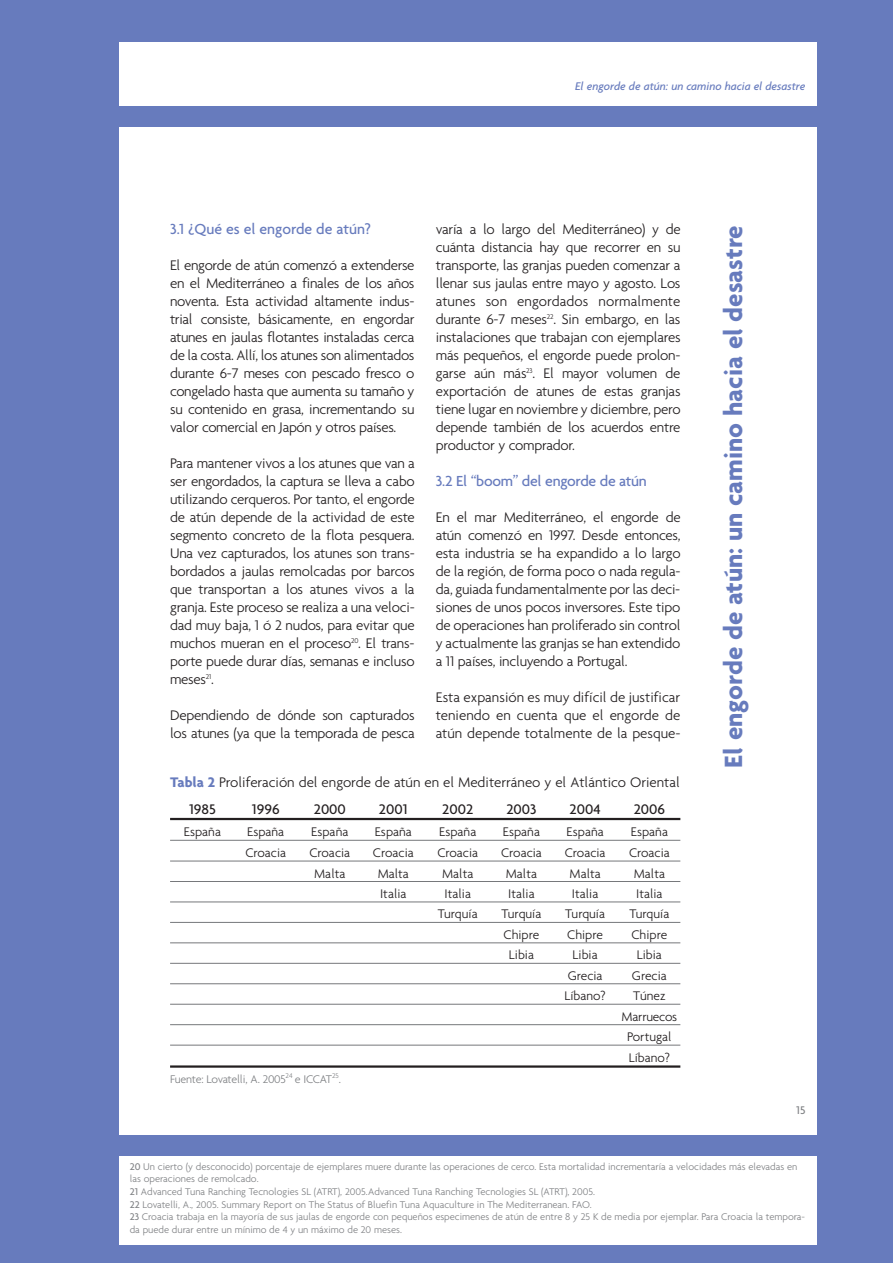
<style>
.page{position:relative;width:893px;height:1263px;background:#677bbd}
.page>*{position:absolute;margin:0;border:0;box-sizing:border-box;transform-origin:0 0}
.t1{font:700 27px "Agenda";color:#677bbd}
.t2{font:500 15.75px "Agenda";letter-spacing:-.015em;color:#677bbd}
.t3{font:300 15px/18px "Agenda";letter-spacing:-.015em;color:#231f20;text-align:justify}
.t4{font:500 15px "Agenda";color:#231f20}
.t5{font:300 13.5px/20.4px "Agenda";color:#231f20;text-align:center}
.t6{font:italic 500 12px "Agenda";color:#677bbd}
.t7{font:300 12px "Agenda";letter-spacing:-.015em;color:#808285}
.t8{font:500 12px "Agenda";color:#808285}
.t9{font:300 10.5px/12.6px "Agenda";color:#808285}
.s1{font-weight:700;color:#677bbd}
.s2{font-weight:500}
</style>
<div class="page">
<div style="left:119px;top:128px;width:697px;height:1007px;background:#fff"></div>
<div style="left:119px;top:43px;width:697px;height:63px;background:#fff"></div>
<div style="left:119px;top:1156px;width:697px;height:89px;background:#fff"></div>
<hr style="left:170px;top:818px;width:510px;height:2px;background:#231f20">
<hr style="left:170px;top:840px;width:510px;height:1px;background:#76787b">
<hr style="left:170px;top:861px;width:510px;height:1px;background:#76787b">
<hr style="left:170px;top:881px;width:510px;height:1px;background:#76787b">
<hr style="left:170px;top:902px;width:510px;height:1px;background:#76787b">
<hr style="left:170px;top:922px;width:510px;height:1px;background:#76787b">
<hr style="left:170px;top:942px;width:510px;height:1px;background:#76787b">
<hr style="left:170px;top:963px;width:510px;height:1px;background:#76787b">
<hr style="left:170px;top:983px;width:510px;height:1px;background:#76787b">
<hr style="left:170px;top:1004px;width:510px;height:1px;background:#76787b">
<hr style="left:170px;top:1024px;width:510px;height:1px;background:#76787b">
<hr style="left:170px;top:1045px;width:510px;height:1px;background:#76787b">
<hr style="left:170px;top:1065px;width:510px;height:3px;background:#231f20">
<p class="t6" style="left:575px;top:79px;width:232px">El engorde de atún: un camino hacia el desastre</p>
<p class="t2" style="left:170px;top:219px;width:203px">3.1 ¿Qué es el engorde de atún?</p>
<p class="t3" style="left:170px;top:256px;width:246px">El engorde de atún comenzó a extenderse en el Mediterráneo a finales de los años noventa. Esta actividad altamente indus&shy;trial consiste, básicamente, en engordar atunes en jaulas flotantes instaladas cerca de la costa. Allí, los atunes son alimentados durante 6-7 meses con pescado fresco o congelado hasta que aumenta su tamaño y su contenido en grasa, incrementando su valor comercial en Japón y otros países.</p>
<p class="t3" style="left:170px;top:454px;width:246px">Para mantener vivos a los atunes que van a ser engordados, la captura se lleva a cabo utilizando cerqueros. Por tanto, el engorde de atún depende de la actividad de este segmento concreto de la flota pesquera.<br>Una vez capturados, los atunes son trans&shy;bordados a jaulas remolcadas por barcos que transportan a los atunes vivos a la granja. Este proceso se realiza a una veloci&shy;dad muy baja, 1 ó 2 nudos, para evitar que muchos mueran en el proceso<sup>20</sup>. El trans&shy;porte puede durar días, semanas e incluso meses<sup>21</sup>.</p>
<p class="t3" style="left:170px;top:706px;width:246px">Dependiendo de dónde son capturados los atunes (ya que la temporada de pesca</p>
<p class="t3" style="left:436px;top:220px;width:246px">varía a lo largo del Mediterráneo) y de cuánta distancia hay que recorrer en su transporte, las granjas pueden comenzar a llenar sus jaulas entre mayo y agosto. Los atunes son engordados normalmente durante 6-7 meses<sup>22</sup>. Sin embargo, en las instalaciones que trabajan con ejemplares más pequeños, el engorde puede prolon&shy;garse aún más<sup>23</sup>. El mayor volumen de exportación de atunes de estas granjas tiene lugar en noviembre y diciembre, pero depende también de los acuerdos entre productor y comprador.</p>
<p class="t2" style="left:436px;top:471px;width:212px">3.2 El “boom” del engorde de atún</p>
<p class="t3" style="left:436px;top:508px;width:246px">En el mar Mediterráneo, el engorde de atún comenzó en 1997. Desde entonces, esta industria se ha expandido a lo largo de la región, de forma poco o nada regula&shy;da, guiada fundamentalmente por las deci&shy;siones de unos pocos inversores. Este tipo de operaciones han proliferado sin control y actualmente las granjas se han extendido a 11 países, incluyendo a Portugal.</p>
<p class="t3" style="left:436px;top:688px;width:246px">Esta expansión es muy difícil de justificar teniendo en cuenta que el engorde de atún depende totalmente de la pesque-</p>
<h1 class="t1" style="left:717px;top:767px;width:544px;rotate:-90deg">El engorde de atún: un camino hacia el desastre</h1>
<p class="t3" style="left:189px;top:769px;width:492px;line-height:26.5px;text-indent:-19px"><span class="s1">Tabla 2</span> Proliferación del engorde de atún en el Mediterráneo y el Atlántico Oriental<br><span class="s2">1985</span></p>
<p class="t4" style="left:252px;top:800px;width:29px">1996</p>
<p class="t4" style="left:314px;top:800px;width:34px">2000</p>
<p class="t4" style="left:379px;top:800px;width:30px">2001</p>
<p class="t4" style="left:442px;top:800px;width:33px">2002</p>
<p class="t4" style="left:506px;top:800px;width:32px">2003</p>
<p class="t4" style="left:569px;top:800px;width:33px">2004</p>
<p class="t4" style="left:634px;top:800px;width:33px">2006</p>
<p class="t5" style="left:184px;top:821px;width:39px">España</p>
<p class="t5" style="left:247px;top:821px;width:39px">España</p>
<p class="t5" style="left:311px;top:821px;width:39px">España</p>
<p class="t5" style="left:375px;top:821px;width:39px">España</p>
<p class="t5" style="left:439px;top:821px;width:39px">España</p>
<p class="t5" style="left:503px;top:821px;width:39px">España</p>
<p class="t5" style="left:567px;top:821px;width:39px">España</p>
<p class="t5" style="left:631px;top:821px;width:39px">España</p>
<p class="t5" style="left:245px;top:842px;width:42px">Croacia</p>
<p class="t5" style="left:309px;top:842px;width:42px">Croacia</p>
<p class="t5" style="left:373px;top:842px;width:42px">Croacia</p>
<p class="t5" style="left:437px;top:842px;width:42px">Croacia</p>
<p class="t5" style="left:501px;top:842px;width:42px">Croacia</p>
<p class="t5" style="left:565px;top:842px;width:42px">Croacia</p>
<p class="t5" style="left:629px;top:842px;width:42px">Croacia</p>
<p class="t5" style="left:314px;top:863px;width:33px">Malta</p>
<p class="t5" style="left:378px;top:863px;width:33px">Malta</p>
<p class="t5" style="left:442px;top:863px;width:33px">Malta</p>
<p class="t5" style="left:506px;top:863px;width:33px">Malta</p>
<p class="t5" style="left:570px;top:863px;width:33px">Malta</p>
<p class="t5" style="left:634px;top:863px;width:33px">Malta</p>
<p class="t5" style="left:380px;top:883px;width:28px">Italia</p>
<p class="t5" style="left:445px;top:883px;width:28px">Italia</p>
<p class="t5" style="left:508px;top:883px;width:28px">Italia</p>
<p class="t5" style="left:572px;top:883px;width:28px">Italia</p>
<p class="t5" style="left:636px;top:883px;width:28px">Italia</p>
<p class="t5" style="left:438px;top:903px;width:41px">Turquía</p>
<p class="t5" style="left:502px;top:903px;width:41px">Turquía</p>
<p class="t5" style="left:565px;top:903px;width:41px">Turquía</p>
<p class="t5" style="left:629px;top:903px;width:41px">Turquía</p>
<p class="t5" style="left:504px;top:924px;width:37px">Chipre</p>
<p class="t5" style="left:567px;top:924px;width:37px">Chipre</p>
<p class="t5" style="left:632px;top:924px;width:37px">Chipre</p>
<p class="t5" style="left:509px;top:944px;width:27px">Libia</p>
<p class="t5" style="left:573px;top:944px;width:27px">Libia</p>
<p class="t5" style="left:637px;top:944px;width:27px">Libia</p>
<p class="t5" style="left:568px;top:965px;width:36px">Grecia</p>
<p class="t5" style="left:632px;top:965px;width:36px">Grecia</p>
<p class="t5" style="left:564px;top:985px;width:43px">Líbano?</p>
<p class="t5" style="left:622px;top:985px;width:57px">Túnez<br>Marruecos<br>Portugal<br>Líbano?</p>
<p class="t7" style="left:170px;top:1072px;width:173px">Fuente: Lovatelli, A. 2005<sup>24</sup> e ICCAT<sup>25</sup>.</p>
<p class="t8" style="left:796px;top:1103px;width:11px">15</p>
<p class="t9" style="left:130px;top:1160px;width:677px"><span class="s2">20</span> Un cierto (y desconocido) porcentaje de ejemplares muere durante las operaciones de cerco. Esta mortalidad incrementaría a velocidades más elevadas en las operaciones de remolcado.<br><span class="s2">21</span> Advanced Tuna Ranching Tecnologies SL (ATRT), 2005.Advanced Tuna Ranching Tecnologies SL (ATRT), 2005.<br><span class="s2">22</span> Lovatelli, A., 2005. Summary Report on The Status of Bluefin Tuna Aquaculture in The Mediterranean. FAO.<br><span class="s2">23</span> Croacia trabaja en la mayoría de sus jaulas de engorde con pequeños especimenes de atún de entre 8 y 25 K de media por ejemplar. Para Croacia la tempora&shy;da puede durar entre un mínimo de 4 y un máximo de 20 meses.</p>
</div>
